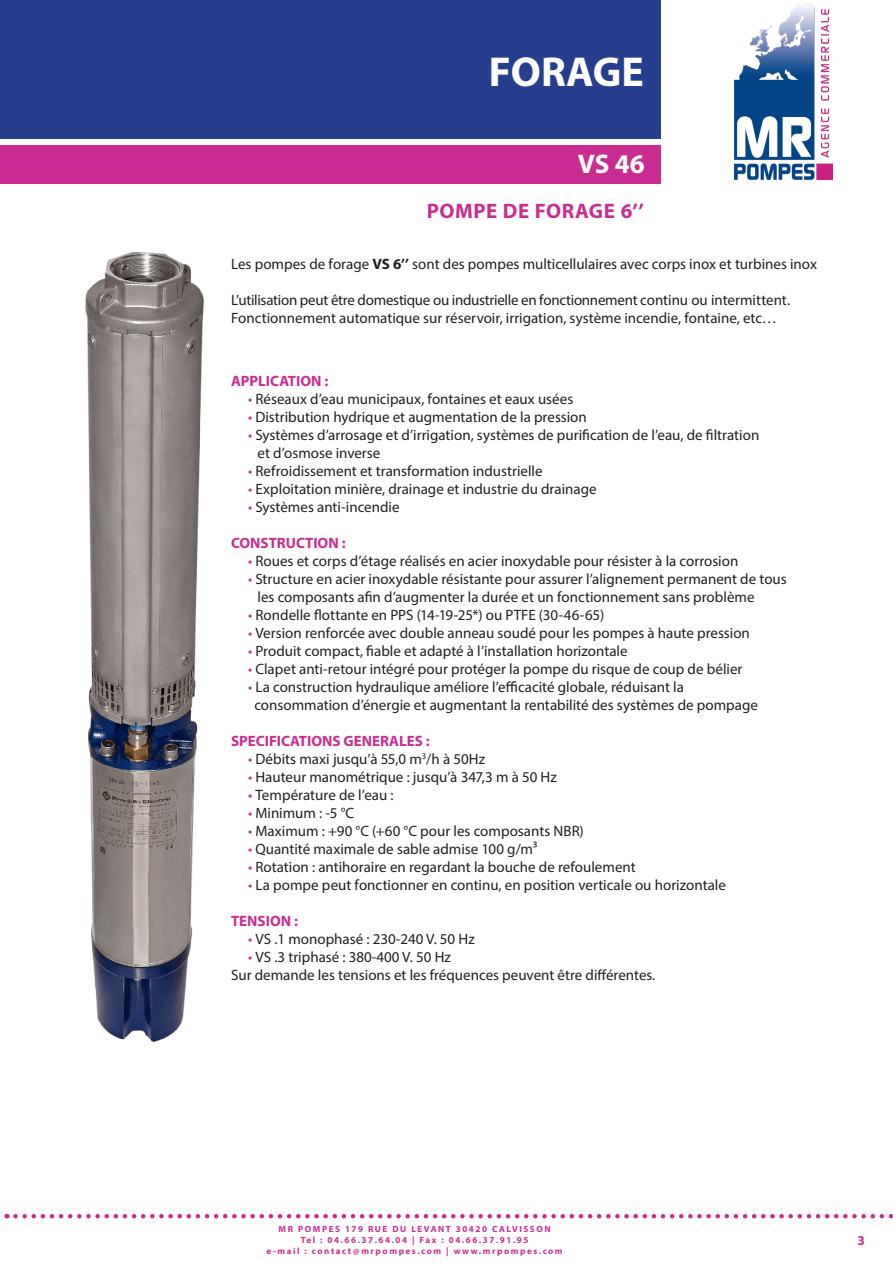
<style>
.page{position:relative;width:893px;height:1263px;background:#fff}
.page>*{position:absolute;margin:0;border:0;box-sizing:border-box;transform-origin:0 0}
.t1{font:700 42px "Myriad Pro";color:#fff}
.t2{font:700 27px "Myriad Pro";color:#fff}
.t3{font:700 21px "Myriad Pro";letter-spacing:.03em;color:#c92d92}
.SsTitre_haut_de_page{font:15px/18px "Myriad Pro";color:#231f20}
.t4{font:700 15px "Myriad Pro";color:#c92d92}
.t5{font:700 13.5px "Myriad Pro";color:#c92d92}
.t6{font:700 9px/10.8px "Myriad Pro";letter-spacing:.175em;color:#c92d92;text-align:center}
.s1{font-weight:700}
.s2{color:#c92d92}
</style>
<div class="page">
<svg style="left:15px;top:1214px;width:878px;height:4px"></svg>
<img style="left:734px;top:5px;width:98px;height:174px">
<div style="left:0;top:0;width:661px;height:138px;background:#253f8e"></div>
<div style="left:0;top:146px;width:661px;height:38px;background:#c92d92"></div>
<img style="left:85px;top:252px;width:119px;height:790px">
<h1 class="t1" style="left:489px;top:44px;width:157px">FORAGE</h1>
<h2 class="t2" style="left:578px;top:147px;width:68px">VS 46</h2>
<h3 class="t3" style="left:427px;top:198px;width:219px">POMPE DE FORAGE 6’’</h3>
<p class="SsTitre_haut_de_page" style="left:231px;top:254px;width:587px">Les pompes de forage <span class="s1">VS 6’’</span> sont des pompes multicellulaires avec corps inox et turbines inox</p>
<p class="SsTitre_haut_de_page" style="left:231px;top:290px;width:561px">L’utilisation peut être domestique ou industrielle en fonctionnement continu ou intermittent.<br>Fonctionnement automatique sur réservoir, irrigation, système incendie, fontaine, etc…</p>
<p class="t4" style="left:231px;top:371px;width:99px">APPLICATION :</p>
<p class="SsTitre_haut_de_page" style="left:248px;top:390px;width:327px"><span class="s2">•</span> Réseaux d’eau municipaux, fontaines et eaux usées</p>
<p class="SsTitre_haut_de_page" style="left:248px;top:408px;width:340px"><span class="s2">•</span> Distribution hydrique et augmentation de la pression</p>
<p class="SsTitre_haut_de_page" style="left:248px;top:426px;width:513px"><span class="s2">•</span> Systèmes d’arrosage et d’irrigation, systèmes de purification de l’eau, de filtration</p>
<p class="SsTitre_haut_de_page" style="left:258px;top:444px;width:124px">et d’osmose inverse</p>
<p class="SsTitre_haut_de_page" style="left:248px;top:462px;width:296px"><span class="s2">•</span> Refroidissement et transformation industrielle</p>
<p class="SsTitre_haut_de_page" style="left:248px;top:480px;width:350px"><span class="s2">•</span> Exploitation minière, drainage et industrie du drainage</p>
<p class="SsTitre_haut_de_page" style="left:248px;top:498px;width:153px"><span class="s2">•</span> Systèmes anti-incendie</p>
<p class="t4" style="left:231px;top:533px;width:116px">CONSTRUCTION :</p>
<p class="SsTitre_haut_de_page" style="left:248px;top:552px;width:492px"><span class="s2">•</span> Roues et corps d’étage réalisés en acier inoxydable pour résister à la corrosion</p>
<p class="SsTitre_haut_de_page" style="left:248px;top:570px;width:540px"><span class="s2">•</span> Structure en acier inoxydable résistante pour assurer l’alignement permanent de tous</p>
<p class="SsTitre_haut_de_page" style="left:258px;top:588px;width:499px">les composants afin d’augmenter la durée et un fonctionnement sans problème</p>
<p class="SsTitre_haut_de_page" style="left:248px;top:606px;width:358px"><span class="s2">•</span> Rondelle flottante en PPS (14-19-25*) ou PTFE (30-46-65)</p>
<p class="SsTitre_haut_de_page" style="left:248px;top:624px;width:503px"><span class="s2">•</span> Version renforcée avec double anneau soudé pour les pompes à haute pression</p>
<p class="SsTitre_haut_de_page" style="left:248px;top:642px;width:381px"><span class="s2">•</span> Produit compact, fiable et adapté à l’installation horizontale</p>
<p class="SsTitre_haut_de_page" style="left:248px;top:660px;width:496px"><span class="s2">•</span> Clapet anti-retour intégré pour protéger la pompe du risque de coup de bélier</p>
<p class="SsTitre_haut_de_page" style="left:248px;top:678px;width:437px"><span class="s2">•</span> La construction hydraulique améliore l’efficacité globale, réduisant la</p>
<p class="SsTitre_haut_de_page" style="left:254px;top:696px;width:505px">consommation d’énergie et augmentant la rentabilité des systèmes de pompage</p>
<p class="t4" style="left:231px;top:731px;width:200px">SPECIFICATIONS GENERALES :</p>
<p class="SsTitre_haut_de_page" style="left:248px;top:750px;width:239px"><span class="s2">•</span> Débits maxi jusqu’à 55,0 m<sup>3</sup>/h à 50Hz</p>
<p class="SsTitre_haut_de_page" style="left:248px;top:768px;width:310px"><span class="s2">•</span> Hauteur manométrique : jusqu’à 347,3 m à 50 Hz</p>
<p class="SsTitre_haut_de_page" style="left:248px;top:786px;width:147px"><span class="s2">•</span> Température de l’eau :</p>
<p class="SsTitre_haut_de_page" style="left:248px;top:804px;width:108px"><span class="s2">•</span> Minimum : -5 °C</p>
<p class="SsTitre_haut_de_page" style="left:248px;top:822px;width:337px"><span class="s2">•</span> Maximum : +90 °C (+60 °C pour les composants NBR)</p>
<p class="SsTitre_haut_de_page" style="left:248px;top:840px;width:291px"><span class="s2">•</span> Quantité maximale de sable admise 100 g/m³</p>
<p class="SsTitre_haut_de_page" style="left:248px;top:858px;width:389px"><span class="s2">•</span> Rotation : antihoraire en regardant la bouche de refoulement</p>
<p class="SsTitre_haut_de_page" style="left:248px;top:876px;width:479px"><span class="s2">•</span> La pompe peut fonctionner en continu, en position verticale ou horizontale</p>
<p class="t4" style="left:231px;top:911px;width:68px">TENSION :</p>
<p class="SsTitre_haut_de_page" style="left:248px;top:930px;width:228px"><span class="s2">•</span> VS .1 monophasé : 230-240 V. 50 Hz</p>
<p class="SsTitre_haut_de_page" style="left:248px;top:948px;width:204px"><span class="s2">•</span> VS .3 triphasé : 380-400 V. 50 Hz</p>
<p class="SsTitre_haut_de_page" style="left:231px;top:966px;width:426px">Sur demande les tensions et les fréquences peuvent être différentes.</p>
<p class="t6" style="left:266px;top:1223px;width:298px">MR POMPES 179 RUE DU LEVANT 30420 CALVISSON<br>Tel : 04.66.37.64.04 | Fax : 04.66.37.91.95<br>e-mail : contact@mrpompes.com | www.mrpompes.com</p>
<p class="t5" style="left:857px;top:1231px;width:9px">3</p>
</div>
